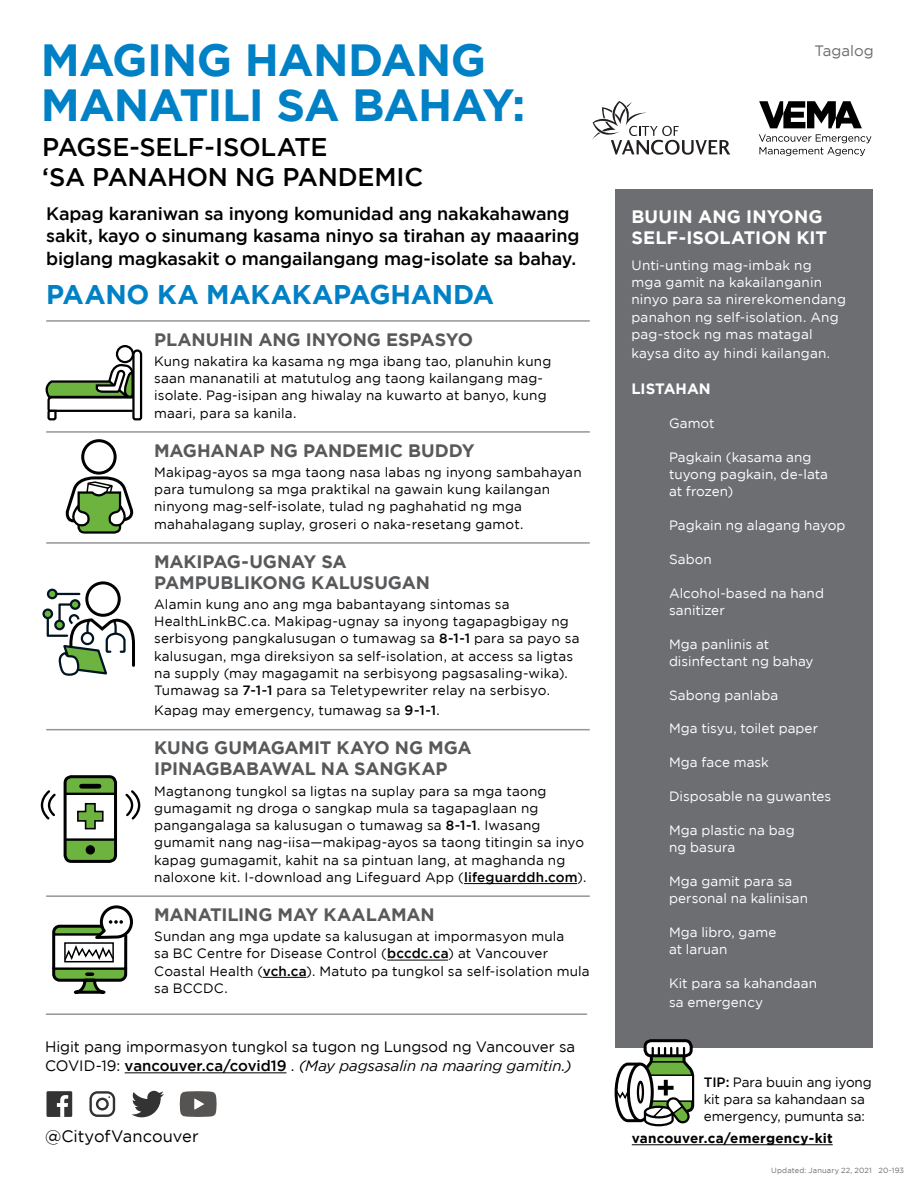
<style>
.page{position:relative;width:918px;height:1188px;background:#fff}
.page>*{position:absolute;margin:0;border:0;box-sizing:border-box;transform-origin:0 0}
.t1{font:700 45px/45px "Gotham";letter-spacing:-.02em;color:#0081c6}
.t2{font:700 27px "Gotham";letter-spacing:-.015em;color:#0081c6}
.t3{font:500 25.5px/30px "Gotham";letter-spacing:-.01em;color:#000}
.t4{font:700 18px/21px "Gotham";letter-spacing:-.01em;color:#58595b}
.t5{font:500 18px/22.5px "Gotham";letter-spacing:-.01em;color:#000}
.t6{font:700 18px/21px "Gotham";letter-spacing:.005em;color:#fff}
.t7{font:16.5px "Gotham";color:#000}
.t8{font:15px/18.8px "Gotham";color:#000}
.t9{font:700 15px "Gotham";color:#fff}
.t10{font:15px "Gotham";color:#6d6e71}
.t11{font:13.5px/17.2px "Gotham";letter-spacing:.01em;color:#000}
.t12{font:13.5px/17.2px "Gotham";letter-spacing:.005em;color:#fff}
.t13{font:700 13.5px "Gotham";letter-spacing:.015em;color:#000}
.t14{font:7.5px "Gotham";letter-spacing:.02em;color:#6d6e71}
.s1{font-weight:500}
.s2{font-style:italic}
</style>
<div class="page">
<hr style="left:46px;top:320px;width:544px;height:2px;background:#939598">
<hr style="left:46px;top:431px;width:544px;height:2px;background:#939598">
<hr style="left:46px;top:542px;width:544px;height:2px;background:#939598">
<hr style="left:46px;top:729px;width:544px;height:1px;background:#939598">
<hr style="left:464px;top:883px;width:113px;height:1px;background:#000">
<hr style="left:46px;top:895px;width:544px;height:2px;background:#939598">
<hr style="left:387px;top:960px;width:61px;height:1px;background:#000">
<hr style="left:263px;top:977px;width:43px;height:1px;background:#000">
<hr style="left:46px;top:1013px;width:541px;height:2px;background:#939598">
<hr style="left:632px;top:1145px;width:201px;height:1px;background:#000">
<div style="left:616px;top:189px;width:257px;height:859px;background:#6d6e71"></div>
<div style="left:67px;top:778px;width:47px;height:15px;background:#6cb33f"></div>
<div style="left:67px;top:840px;width:47px;height:20px;background:#6cb33f"></div>
<div style="left:64px;top:775px;width:53px;height:88px;border:3px solid #000;border-radius:6px"></div>
<hr style="left:65px;top:793px;width:50px;height:2px;background:#000">
<hr style="left:65px;top:838px;width:50px;height:3px;background:#000">
<div style="left:82px;top:784px;width:17px;height:5px;background:#000"></div>
<div style="left:86px;top:845px;width:9px;height:10px;background:#000;border-radius:50%"></div>
<svg style="left:40px;top:790px;width:16px;height:30px"></svg>
<svg style="left:125px;top:790px;width:16px;height:30px"></svg>
<svg style="left:77px;top:802px;width:27px;height:28px"></svg>
<svg style="left:42px;top:588px;width:93px;height:88px"></svg>
<div style="left:85px;top:581px;width:36px;height:36px;border:3px solid #000;border-radius:50%"></div>
<div style="left:116px;top:345px;width:18px;height:18px;border:2px solid #000;border-radius:50%"></div>
<svg style="left:45px;top:348px;width:98px;height:73px"></svg>
<svg style="left:52px;top:905px;width:81px;height:89px"></svg>
<div style="left:64px;top:942px;width:50px;height:20px;border:2px solid #000"></div>
<div style="left:645px;top:1041px;width:46px;height:15px;background:#fff;border-radius:6px"></div>
<div style="left:644px;top:1039px;width:49px;height:18px;border:3px solid #000;border-radius:6px"></div>
<svg style="left:614px;top:1048px;width:81px;height:79px"></svg>
<div style="left:46px;top:1091px;width:26px;height:26px;background:#333"></div>
<svg style="left:57px;top:1095px;width:11px;height:22px"></svg>
<svg style="left:89px;top:1091px;width:26px;height:26px"></svg>
<svg style="left:131px;top:1091px;width:33px;height:26px"></svg>
<svg style="left:180px;top:1091px;width:37px;height:26px"></svg>
<hr style="left:125px;top:1073px;width:162px;height:1px;background:#000">
<div style="left:81px;top:439px;width:36px;height:36px;border:3px solid #000;border-radius:50%"></div>
<svg style="left:65px;top:476px;width:69px;height:58px"></svg>
<svg style="left:592px;top:101px;width:138px;height:54px"></svg>
<svg style="left:759px;top:134px;width:112px;height:22px"></svg>
<svg style="left:759px;top:101px;width:103px;height:27px"></svg>
<h1 class="t1" style="left:41px;top:37px;width:486px">MAGING HANDANG<br>MANATILI SA BAHAY:</h1>
<h3 class="t3" style="left:42px;top:131px;width:383px">PAGSE-SELF-ISOLATE<br>‘SA PANAHON NG PANDEMIC</h3>
<h3 class="t5" style="left:46px;top:202px;width:535px">Kapag karaniwan sa inyong komunidad ang nakakahawang sakit, kayo o sinumang kasama ninyo sa tirahan ay maaaring biglang magkasakit o mangailangang mag-isolate sa bahay.</h3>
<h2 class="t2" style="left:46px;top:279px;width:449px">PAANO KA MAKAKAPAGHANDA</h2>
<h3 class="t4" style="left:154px;top:328px;width:320px">PLANUHIN ANG INYONG ESPASYO</h3>
<p class="t11" style="left:154px;top:352px;width:399px">Kung nakatira ka kasama ng mga ibang tao, planuhin kung saan mananatili at matutulog ang taong kailangang mag&shy;isolate. Pag-isipan ang hiwalay na kuwarto at banyo, kung maari, para sa kanila.</p>
<h3 class="t4" style="left:154px;top:439px;width:322px">MAGHANAP NG PANDEMIC BUDDY</h3>
<p class="t11" style="left:154px;top:463px;width:429px">Makipag-ayos sa mga taong nasa labas ng inyong sambahayan para tumulong sa mga praktikal na gawain kung kailangan ninyong mag-self-isolate, tulad ng paghahatid ng mga mahahalagang suplay, groseri o naka-resetang gamot.</p>
<h3 class="t4" style="left:154px;top:550px;width:277px">MAKIPAG-UGNAY SA<br>PAMPUBLIKONG KALUSUGAN</h3>
<p class="t11" style="left:154px;top:595px;width:427px">Alamin kung ano ang mga babantayang sintomas sa HealthLinkBC.ca. Makipag-ugnay sa inyong tagapagbigay ng serbisyong pangkalusugan o tumawag sa <span class="s1">8-1-1</span> para sa payo sa kalusugan, mga direksiyon sa self-isolation, at access sa ligtas na supply (may magagamit na serbisyong pagsasaling-wika).<br>Tumawag sa <span class="s1">7-1-1</span> para sa Teletypewriter relay na serbisyo.</p>
<p class="t11" style="left:154px;top:702px;width:287px">Kapag may emergency, tumawag sa <span class="s1">9-1-1</span>.</p>
<h3 class="t4" style="left:154px;top:737px;width:319px">KUNG GUMAGAMIT KAYO NG MGA<br>IPINAGBABAWAL NA SANGKAP</h3>
<p class="t11" style="left:154px;top:782px;width:434px">Magtanong tungkol sa ligtas na suplay para sa mga taong gumagamit ng droga o sangkap mula sa tagapaglaan ng pangangalaga sa kalusugan o tumawag sa <span class="s1">8-1-1</span>. Iwasang gumamit nang nag-iisa—makipag-ayos sa taong titingin sa inyo kapag gumagamit, kahit na sa pintuan lang, at maghanda ng naloxone kit. I-download ang Lifeguard App (<span class="s1">lifeguarddh.com</span>).</p>
<h3 class="t4" style="left:154px;top:904px;width:282px">MANATILING MAY KAALAMAN</h3>
<p class="t11" style="left:154px;top:928px;width:437px">Sundan ang mga update sa kalusugan at impormasyon mula<br>sa BC Centre for Disease Control (<span class="s1">bccdc.ca</span>) at Vancouver Coastal Health (<span class="s1">vch.ca</span>). Matuto pa tungkol sa self-isolation mula sa BCCDC.</p>
<p class="t8" style="left:45px;top:1037px;width:532px">Higit pang impormasyon tungkol sa tugon ng Lungsod ng Vancouver sa<br>COVID-19: <span class="s1">vancouver.ca/covid19</span> . <span class="s2">(May pagsasalin na maaring gamitin.)</span></p>
<p class="t7" style="left:45px;top:1127px;width:155px">@CityofVancouver</p>
<p class="t10" style="left:815px;top:42px;width:61px">Tagalog</p>
<h3 class="t6" style="left:632px;top:205px;width:197px">BUUIN ANG INYONG<br>SELF-ISOLATION KIT</h3>
<p class="t12" style="left:632px;top:256px;width:216px">Unti-unting mag-imbak ng<br>mga gamit na kakailanganin ninyo para sa nirerekomendang panahon ng self-isolation. Ang pag-stock ng mas matagal</p>
<p class="t12" style="left:632px;top:345px;width:200px">kaysa dito ay hindi kailangan.</p>
<p class="t9" style="left:632px;top:380px;width:81px">LISTAHAN</p>
<p class="t12" style="left:669px;top:415px;width:47px">Gamot</p>
<p class="t12" style="left:669px;top:448px;width:161px">Pagkain (kasama ang tuyong pagkain, de-lata at frozen)</p>
<p class="t12" style="left:669px;top:517px;width:178px">Pagkain ng alagang hayop</p>
<p class="t12" style="left:669px;top:550px;width:44px">Sabon</p>
<p class="t12" style="left:669px;top:584px;width:157px">Alcohol-based na hand sanitizer</p>
<p class="t12" style="left:669px;top:635px;width:146px">Mga panlinis at disinfectant ng bahay</p>
<p class="t12" style="left:669px;top:686px;width:111px">Sabong panlaba</p>
<p class="t12" style="left:669px;top:720px;width:151px">Mga tisyu, toilet paper</p>
<p class="t12" style="left:669px;top:754px;width:101px">Mga face mask</p>
<p class="t12" style="left:669px;top:787px;width:164px">Disposable na guwantes</p>
<p class="t12" style="left:669px;top:821px;width:127px">Mga plastic na bag ng basura</p>
<p class="t12" style="left:669px;top:872px;width:140px">Mga gamit para sa personal na kalinisan</p>
<p class="t12" style="left:669px;top:923px;width:109px">Mga libro, game at laruan</p>
<p class="t12" style="left:669px;top:973px;width:150px;line-height:19.5px">Kit para sa kahandaan sa emergency</p>
<p class="t11" style="left:704px;top:1073px;width:170px"><span class="s1">TIP:</span> Para buuin ang iyong kit para sa kahandaan sa emergency, pumunta sa:</p>
<p class="t13" style="left:632px;top:1131px;width:202px">vancouver.ca/emergency-kit</p>
<p class="t14" style="left:771px;top:1166px;width:134px">Updated: January 22, 2021 20-193</p>
</div>
